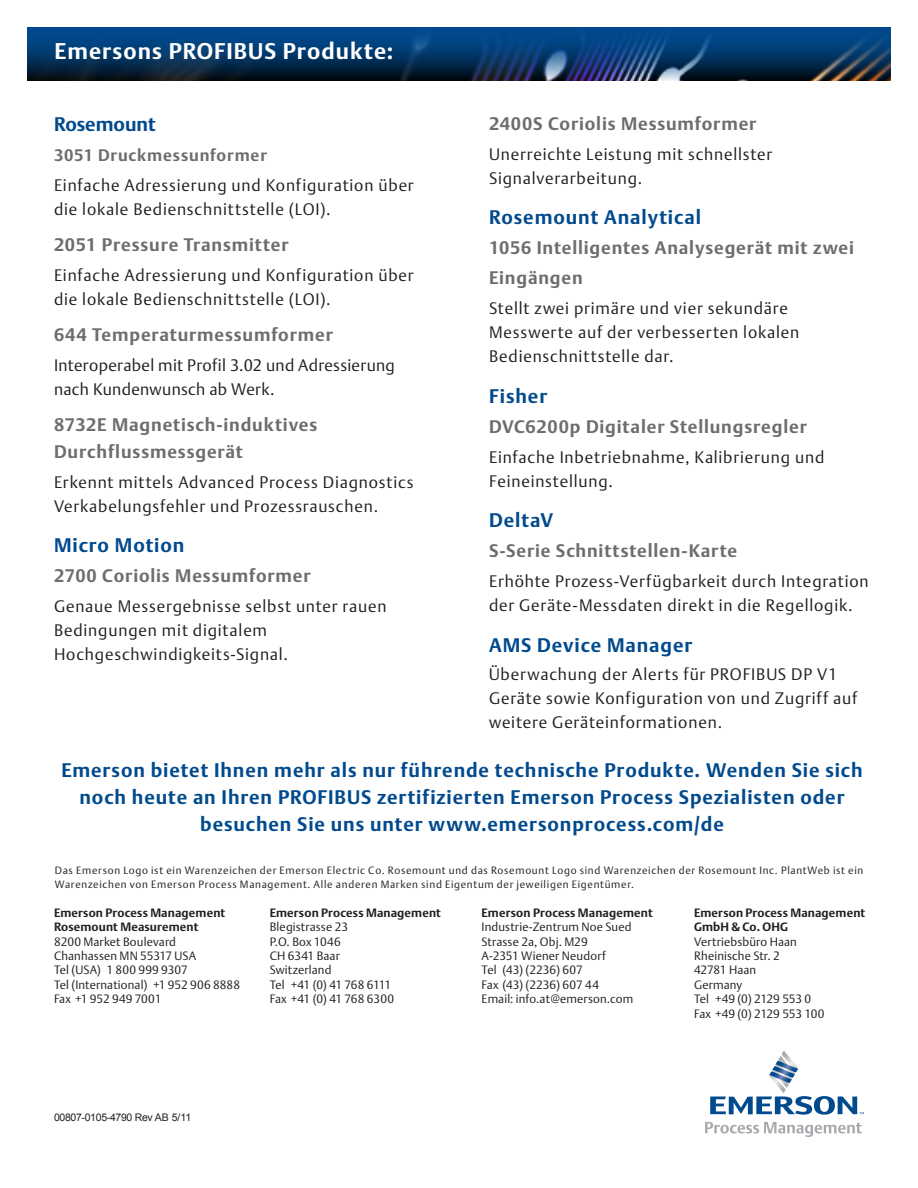
<style>
.page{position:relative;width:918px;height:1188px;background:#fff}
.page>*{position:absolute;margin:0;border:0;box-sizing:border-box;transform-origin:0 0}
.t1{font:700 22.5px "DTL Argo T";letter-spacing:.045em;color:#fff}
.t2{font:700 19.5px/27px "DTL Argo T";letter-spacing:.045em;color:#004a8d;text-align:center}
.t3{font:700 19.5px "DTL Argo T";color:#004a8d}
.t4{font:700 18px/27px "DTL Argo T";letter-spacing:.045em;color:#6c6d70}
.t5{font:16.5px/24px "DTL Argo T Light";letter-spacing:.045em;color:#231f20}
.t6{font:16.5px/24px "DTL Argo T Light";letter-spacing:.015em;color:#231f20}
.t7{font:700 16.5px "DTL Argo T";letter-spacing:.05em;color:#6c6d70}
.t8{font:12px "DTL Argo T Light";letter-spacing:.01em;color:#231f20}
.t9{font:700 12px/14.4px "DTL Argo T";letter-spacing:.015em;color:#231f20}
.t10{font:12px "DTL Argo T Light";letter-spacing:-.015em;color:#231f20}
.t11{font:12px "DTL Argo T Light";letter-spacing:-.045em;color:#231f20}
.t12{font:10.5px/14.4px "DTL Argo T Light";letter-spacing:.065em;color:#231f20}
.t13{font:10.5px "Arial";letter-spacing:-.03em;color:#231f20}
</style>
<div class="page">
<svg style="left:28px;top:27px;width:863px;height:54px;background:#093967"></svg>
<svg style="left:710px;top:1050px;width:154px;height:65px"></svg>
<svg style="left:705px;top:1122px;width:157px;height:15px"></svg>
<p class="t1" style="left:55px;top:38px;width:340px">Emersons PROFIBUS Produkte:</p>
<p class="t4" style="left:489px;top:110px;width:269px">2400S Coriolis Messumformer</p>
<p class="t5" style="left:489px;top:142px;width:285px">Unerreichte Leistung mit schnellster<br>Signalverarbeitung.</p>
<p class="t2" style="left:489px;top:204px;width:213px">Rosemount Analytical</p>
<p class="t4" style="left:489px;top:233px;width:367px;line-height:30px">1056 Intelligentes Analysegerät mit zwei<br>Eingängen</p>
<p class="t5" style="left:489px;top:296px;width:312px">Stellt zwei primäre und vier sekundäre<br>Messwerte auf der verbesserten lokalen<br>Bedienschnittstelle dar.</p>
<p class="t2" style="left:489px;top:382px;width:60px">Fisher</p>
<p class="t4" style="left:489px;top:413px;width:319px">DVC6200p Digitaler Stellungsregler</p>
<p class="t5" style="left:489px;top:445px;width:337px">Einfache Inbetriebnahme, Kalibrierung und<br>Feineinstellung.</p>
<p class="t2" style="left:489px;top:507px;width:66px">DeltaV</p>
<p class="t4" style="left:489px;top:537px;width:250px">S-Serie Schnittstellen-Karte</p>
<p class="t5" style="left:489px;top:569px;width:381px">Erhöhte Prozess-Verfügbarkeit durch Integration der Geräte-Messdaten direkt in die Regellogik.</p>
<p class="t2" style="left:489px;top:631px;width:205px">AMS Device Manager</p>
<p class="t5" style="left:489px;top:662px;width:370px">Überwachung der Alerts für PROFIBUS DP V1<br>Geräte sowie Konfiguration von und Zugriff auf weitere Geräteinformationen.</p>
<p class="t2" style="left:61px;top:756px;width:803px">Emerson bietet Ihnen mehr als nur führende technische Produkte. Wenden Sie sich noch heute an Ihren PROFIBUS zertifizierten Emerson Process Spezialisten oder besuchen Sie uns unter www.emersonprocess.com/de</p>
<p class="t3" style="left:54px;top:112px;width:103px">Rosemount</p>
<p class="t7" style="left:54px;top:145px;width:214px">3051 Druckmessunformer</p>
<p class="t5" style="left:54px;top:173px;width:361px">Einfache Adressierung und Konfiguration über die lokale Bedienschnittstelle (LOI).</p>
<p class="t4" style="left:54px;top:231px;width:236px">2051 Pressure Transmitter</p>
<p class="t5" style="left:54px;top:263px;width:361px">Einfache Adressierung und Konfiguration über die lokale Bedienschnittstelle (LOI).</p>
<p class="t4" style="left:54px;top:321px;width:280px">644 Temperaturmessumformer</p>
<p class="t6" style="left:54px;top:353px;width:342px">Interoperabel mit Profil 3.02 und Adressierung nach Kundenwunsch ab Werk.</p>
<p class="t4" style="left:54px;top:411px;width:265px">8732E Magnetisch-induktives<br>Durchflussmessgerät</p>
<p class="t5" style="left:54px;top:470px;width:361px">Erkennt mittels Advanced Process Diagnostics<br>Verkabelungsfehler und Prozessrauschen.</p>
<p class="t2" style="left:54px;top:532px;width:132px">Micro Motion</p>
<p class="t4" style="left:54px;top:562px;width:258px">2700 Coriolis Messumformer</p>
<p class="t5" style="left:54px;top:594px;width:334px">Genaue Messergebnisse selbst unter rauen</p>
<p class="t5" style="left:54px;top:618px;width:236px">Bedingungen mit digitalem<br>Hochgeschwindigkeits-Signal.</p>
<p class="t12" style="left:55px;top:863px;width:810px">Das Emerson Logo ist ein Warenzeichen der Emerson Electric Co. Rosemount und das Rosemount Logo sind Warenzeichen der Rosemount Inc. PlantWeb ist ein<br>Warenzeichen von Emerson Process Management. Alle anderen Marken sind Eigentum der jeweiligen Eigentümer.</p>
<p class="t9" style="left:54px;top:905px;width:173px">Emerson Process Management</p>
<p class="t9" style="left:54px;top:920px;width:146px">Rosemount Measurement</p>
<p class="t8" style="left:54px;top:934px;width:124px">8200 Market Boulevard</p>
<p class="t8" style="left:54px;top:949px;width:144px">Chanhassen MN 55317 USA</p>
<p class="t8" style="left:54px;top:963px;width:135px">Tel (USA) 1 800 999 9307</p>
<p class="t8" style="left:54px;top:977px;width:188px">Tel (International) +1 952 906 8888</p>
<p class="t8" style="left:54px;top:992px;width:109px">Fax +1 952 949 7001</p>
<p class="t9" style="left:270px;top:905px;width:173px">Emerson Process Management</p>
<p class="t8" style="left:270px;top:920px;width:80px">Blegistrasse 23</p>
<p class="t8" style="left:270px;top:934px;width:73px">P.O. Box 1046</p>
<p class="t8" style="left:270px;top:949px;width:72px">CH 6341 Baar</p>
<p class="t8" style="left:270px;top:963px;width:63px">Switzerland</p>
<p class="t11" style="left:270px;top:977px;width:123px">Tel +41 (0) 41 768 6111</p>
<p class="t8" style="left:270px;top:992px;width:126px">Fax +41 (0) 41 768 6300</p>
<p class="t9" style="left:482px;top:905px;width:173px">Emerson Process Management</p>
<p class="t8" style="left:482px;top:920px;width:152px">Industrie-Zentrum Noe Sued</p>
<p class="t8" style="left:482px;top:934px;width:108px">Strasse 2a, Obj. M29</p>
<p class="t8" style="left:482px;top:949px;width:126px">A-2351 Wiener Neudorf</p>
<p class="t8" style="left:482px;top:963px;width:103px">Tel (43) (2236) 607</p>
<p class="t8" style="left:482px;top:977px;width:119px">Fax (43) (2236) 607 44</p>
<p class="t8" style="left:482px;top:992px;width:153px">Email: info.at@emerson.com</p>
<p class="t9" style="left:694px;top:905px;width:173px">Emerson Process Management<br>GmbH &amp; Co. OHG</p>
<p class="t8" style="left:694px;top:934px;width:104px">Vertriebsbüro Haan</p>
<p class="t8" style="left:694px;top:949px;width:87px">Rheinische Str. 2</p>
<p class="t8" style="left:694px;top:963px;width:64px">42781 Haan</p>
<p class="t8" style="left:694px;top:977px;width:50px">Germany</p>
<p class="t10" style="left:694px;top:992px;width:119px">Tel +49 (0) 2129 553 0</p>
<p class="t10" style="left:694px;top:1006px;width:132px">Fax +49 (0) 2129 553 100</p>
<p class="t13" style="left:54px;top:1110px;width:139px">00807-0105-4790 Rev AB 5/11</p>
</div>
